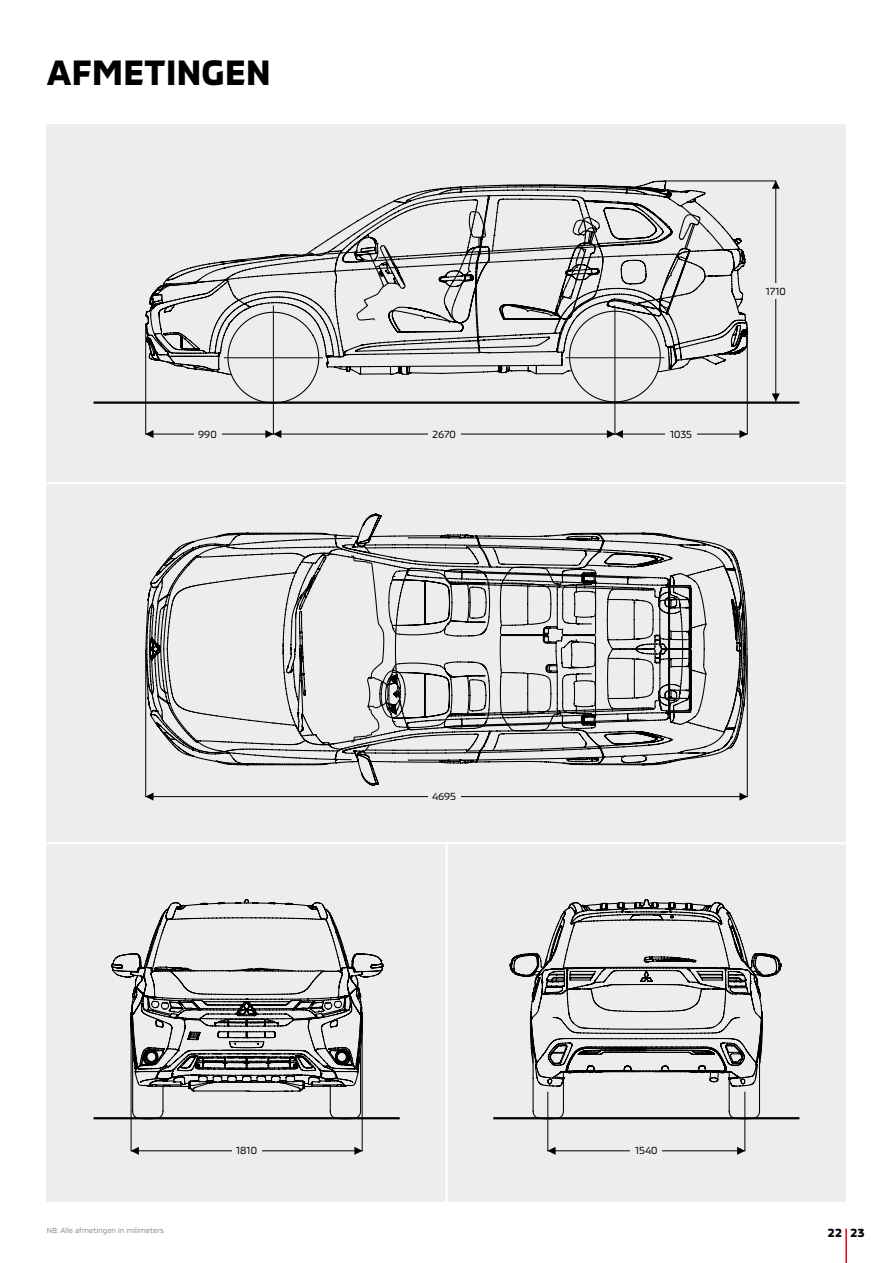
<style>
.page{position:relative;width:893px;height:1263px;background:#fff}
.page>*{position:absolute;margin:0;border:0;box-sizing:border-box;transform-origin:0 0}
.t1{font:700 36px "MMC";letter-spacing:-.01em;color:#000}
.t2{font:700 12px "MMC";color:#000}
.t3{font:10.5px "MMC";color:#000}
.t4{font:7.5px "MMC";color:#878787}
</style>
<div class="page">
<div style="left:47px;top:124px;width:799px;height:1078px;background:#ededed"></div>
<hr style="left:47px;top:482px;width:799px;height:2px;background:#fff">
<hr style="left:47px;top:842px;width:799px;height:2px;background:#fff">
<hr style="left:445px;top:843px;width:3px;height:359px;background:#fff">
<hr style="left:131px;top:1150px;width:231px;height:1px;background:#000">
<hr style="left:131px;top:1015px;width:1px;height:136px;background:#000">
<hr style="left:362px;top:1015px;width:1px;height:136px;background:#000">
<div style="left:232px;top:1143px;width:29px;height:15px;background:#ededed"></div>
<hr style="left:94px;top:1117px;width:306px;height:2px;background:#000">
<svg style="left:131px;top:1147px;width:8px;height:8px"></svg>
<svg style="left:354px;top:1147px;width:8px;height:8px"></svg>
<svg style="left:110px;top:899px;width:252px;height:219px"></svg>
<svg style="left:111px;top:901px;width:273px;height:191px"></svg>
<hr style="left:548px;top:1150px;width:197px;height:1px;background:#000">
<hr style="left:548px;top:1092px;width:1px;height:59px;background:#000">
<hr style="left:745px;top:1092px;width:1px;height:59px;background:#000">
<div style="left:631px;top:1143px;width:31px;height:15px;background:#ededed"></div>
<hr style="left:493px;top:1117px;width:306px;height:2px;background:#000">
<svg style="left:548px;top:1147px;width:8px;height:8px"></svg>
<svg style="left:737px;top:1147px;width:8px;height:8px"></svg>
<svg style="left:509px;top:899px;width:274px;height:219px"></svg>
<hr style="left:94px;top:401px;width:705px;height:3px;background:#000">
<hr style="left:663px;top:181px;width:113px;height:1px;background:#000">
<hr style="left:145px;top:434px;width:602px;height:1px;background:#000">
<hr style="left:145px;top:324px;width:1px;height:110px;background:#000">
<hr style="left:747px;top:328px;width:1px;height:106px;background:#000">
<hr style="left:615px;top:305px;width:1px;height:129px;background:#000">
<hr style="left:775px;top:181px;width:1px;height:220px;background:#000">
<hr style="left:273px;top:305px;width:1px;height:129px;background:#000">
<svg style="left:145px;top:430px;width:9px;height:8px"></svg>
<svg style="left:739px;top:430px;width:8px;height:8px"></svg>
<svg style="left:772px;top:393px;width:8px;height:8px"></svg>
<svg style="left:772px;top:181px;width:8px;height:8px"></svg>
<svg style="left:265px;top:430px;width:16px;height:8px"></svg>
<svg style="left:607px;top:430px;width:16px;height:8px"></svg>
<div style="left:194px;top:426px;width:27px;height:16px;background:#ededed"></div>
<div style="left:428px;top:426px;width:33px;height:16px;background:#ededed"></div>
<div style="left:665px;top:426px;width:32px;height:16px;background:#ededed"></div>
<div style="left:761px;top:283px;width:29px;height:16px;background:#ededed"></div>
<svg style="left:222px;top:376px;width:445px;height:33px"></svg>
<svg style="left:145px;top:184px;width:603px;height:192px"></svg>
<svg style="left:346px;top:189px;width:360px;height:186px"></svg>
<hr style="left:145px;top:796px;width:602px;height:1px;background:#000">
<hr style="left:145px;top:650px;width:1px;height:147px;background:#000">
<hr style="left:747px;top:655px;width:1px;height:142px;background:#000">
<svg style="left:145px;top:792px;width:9px;height:9px"></svg>
<svg style="left:739px;top:792px;width:8px;height:9px"></svg>
<div style="left:428px;top:788px;width:33px;height:16px;background:#ededed"></div>
<svg style="left:145px;top:513px;width:603px;height:273px"></svg>
<hr style="left:845px;top:1229px;width:2px;height:34px;background:#e30613">
<h1 class="t1" style="left:47px;top:44px;width:226px">AFMETINGEN</h1>
<h3 class="t3" style="left:198px;top:425px;width:20px">990</h3>
<h3 class="t3" style="left:432px;top:425px;width:25px">2670</h3>
<h3 class="t3" style="left:670px;top:425px;width:24px">1035</h3>
<h3 class="t3" style="left:766px;top:282px;width:21px">1710</h3>
<h3 class="t3" style="left:432px;top:788px;width:26px">4695</h3>
<p class="t4" style="left:47px;top:1224px;width:119px">NB: Alle afmetingen in milimeters</p>
<h3 class="t3" style="left:236px;top:1142px;width:22px">1810</h3>
<h3 class="t3" style="left:635px;top:1142px;width:24px">1540</h3>
<h2 class="t2" style="left:828px;top:1223px;width:38px">22 23</h2>
</div>
